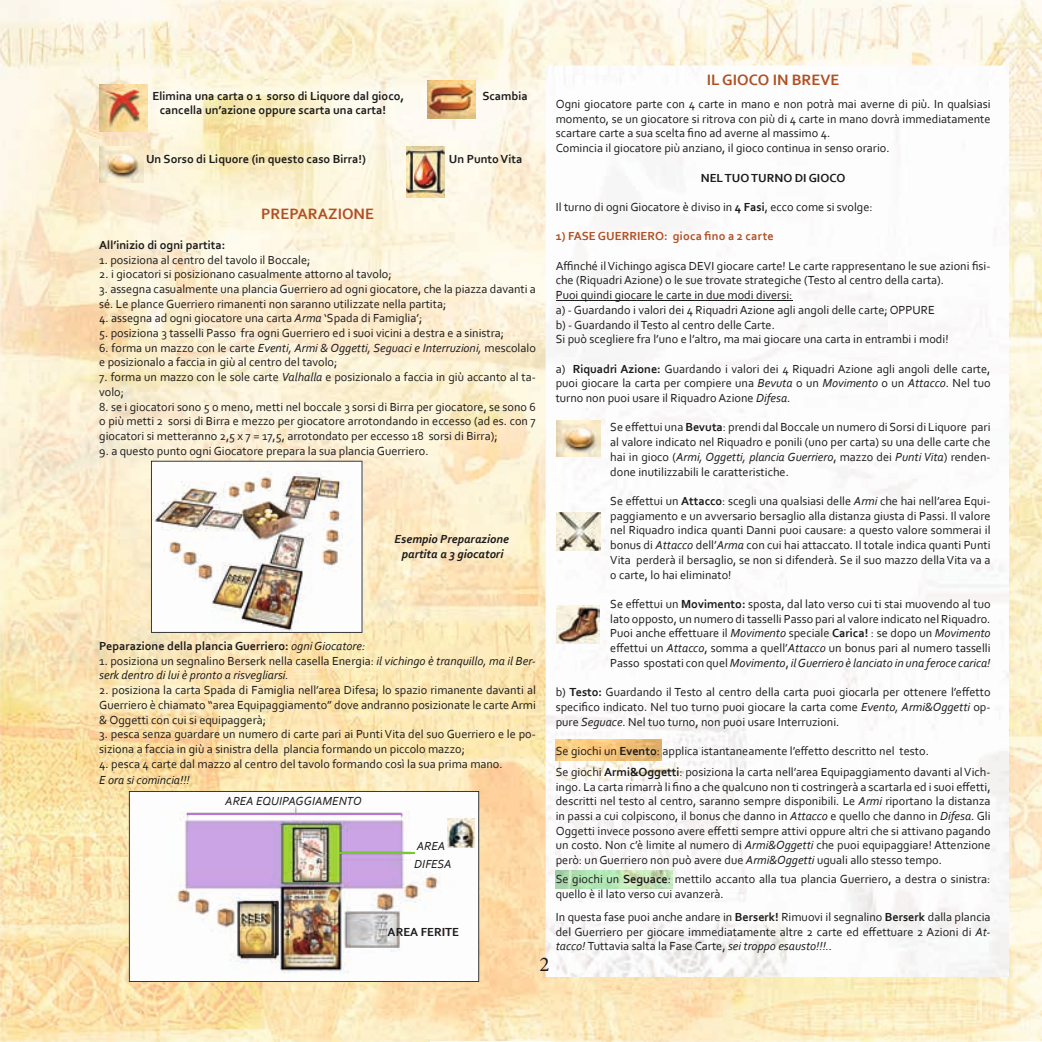
<style>
.page{position:relative;width:1042px;height:1042px;background:#fff}
.page>*{position:absolute;margin:0;border:0;box-sizing:border-box;transform-origin:0 0}
.t1{font:21px "Minion Pro";color:#1c1b1c}
.t2{font:700 15.75px "Corbel";color:#b05024}
.t3{font:12.25px/14.7px "Corbel";color:#1c1b1c;text-align:justify}
.t4{font:700 12.25px "Corbel";color:#1c1b1c}
.t5{font:italic 12.25px/14.7px "Corbel";color:#1c1b1c}
.t6{font:italic 700 12.25px/14.7px "Corbel";color:#1c1b1c;text-align:center}
.t7{font:700 12.25px "Corbel";color:#b05024}
.s1{font-style:italic}
.s2{font-weight:400;font-style:italic}
.s3{font-style:normal}
.s4{font-weight:700}
</style>
<div class="page">
<img style="left:0;top:0;width:429px;height:1041px">
<img style="left:429px;top:0;width:613px;height:122px">
<img style="left:429px;top:122px;width:122px;height:919px">
<img style="left:981px;top:122px;width:61px;height:919px">
<img style="left:551px;top:977px;width:430px;height:64px">
<img style="left:129px;top:791px;width:350px;height:191px">
<img style="left:151px;top:461px;width:211px;height:172px">
<img style="left:99px;top:85px;width:48px;height:47px">
<img style="left:99px;top:146px;width:45px;height:37px">
<img style="left:406px;top:147px;width:38px;height:50px">
<svg style="left:388px;top:927px;width:71px;height:8px"></svg>
<img style="left:546px;top:66px;width:463px;height:911px">
<img style="left:556px;top:740px;width:105px;height:20px">
<img style="left:556px;top:762px;width:128px;height:18px">
<img style="left:556px;top:870px;width:116px;height:19px">
<hr style="left:556px;top:300px;width:236px;height:1px;background:#1c1b1c">
<img style="left:428px;top:81px;width:48px;height:38px">
<hr style="left:340px;top:852px;width:75px;height:1px;background:#72c932">
<hr style="left:188px;top:813px;width:213px;height:2px;background:#b875d2">
<img style="left:447px;top:819px;width:28px;height:28px">
<img style="left:556px;top:420px;width:45px;height:37px">
<img style="left:556px;top:605px;width:44px;height:38px">
<img style="left:556px;top:512px;width:45px;height:39px">
<p class="t4" style="left:152px;top:88px;width:253px">Elimina una carta o 1 sorso di Liquore dal gioco,</p>
<p class="t4" style="left:482px;top:88px;width:47px">Scambia</p>
<p class="t4" style="left:160px;top:103px;width:228px">cancella un’azione oppure scarta una carta!</p>
<p class="t4" style="left:146px;top:151px;width:221px">Un Sorso di Liquore (in questo caso Birra!)</p>
<p class="t4" style="left:449px;top:151px;width:75px">Un Punto Vita</p>
<p class="t2" style="left:261px;top:204px;width:114px">PREPARAZIONE</p>
<p class="t4" style="left:99px;top:237px;width:128px">All’inizio di ogni partita:</p>
<p class="t3" style="left:99px;top:252px;width:213px">1. posiziona al centro del tavolo il Boccale;</p>
<p class="t3" style="left:99px;top:266px;width:294px">2. i giocatori si posizionano casualmente attorno al tavolo;</p>
<p class="t3" style="left:99px;top:281px;width:438px">3. assegna casualmente una plancia Guerriero ad ogni giocatore, che la piazza davanti a sé. Le plance Guerriero rimanenti non saranno utilizzate nella partita;</p>
<p class="t3" style="left:99px;top:311px;width:325px">4. assegna ad ogni giocatore una carta <span class="s1">Arma</span> ‘Spada di Famiglia’;</p>
<p class="t3" style="left:99px;top:325px;width:406px">5. posiziona 3 tasselli Passo fra ogni Guerriero ed i suoi vicini a destra e a sinistra;</p>
<p class="t3" style="left:99px;top:340px;width:438px">6. forma un mazzo con le carte <span class="s1">Eventi, Armi &amp; Oggetti, Seguaci e Interruzioni,</span> mescolalo e posizionalo a faccia in giù al centro del tavolo;</p>
<p class="t3" style="left:99px;top:369px;width:438px">7. forma un mazzo con le sole carte <span class="s1">Valhalla</span> e posizionalo a faccia in giù accanto al ta&shy;volo;</p>
<p class="t3" style="left:99px;top:399px;width:438px">8. se i giocatori sono 5 o meno, metti nel boccale 3 sorsi di Birra per giocatore, se sono 6 o più metti 2 sorsi di Birra e mezzo per giocatore arrotondando in eccesso (ad es. con 7 giocatori si metteranno 2,5 x 7 = 17,5, arrotondato per eccesso 18 sorsi di Birra);</p>
<p class="t3" style="left:99px;top:443px;width:331px">9. a questo punto ogni Giocatore prepara la sua plancia Guerriero.</p>
<p class="t6" style="left:395px;top:531px;width:116px">Esempio Preparazione partita a 3 giocatori</p>
<p class="t4" style="left:99px;top:638px;width:268px">Peparazione della plancia Guerriero: <span class="s2">ogni Giocatore:</span></p>
<p class="t5" style="left:99px;top:653px;width:438px"><span class="s3">1. posiziona un segnalino Berserk nella casella Energia:</span> il vichingo è tranquillo, ma il Ber&shy;serk dentro di lui è pronto a risvegliarsi.</p>
<p class="t3" style="left:99px;top:682px;width:438px">2. posiziona la carta Spada di Famiglia nell’area Difesa; lo spazio rimanente davanti al Guerriero è chiamato “area Equipaggiamento” dove andranno posizionate le carte Armi &amp; Oggetti con cui si equipaggerà;</p>
<p class="t3" style="left:99px;top:726px;width:438px">3. pesca senza guardare un numero di carte pari ai Punti Vita del suo Guerriero e le po&shy;siziona a faccia in giù a sinistra della plancia formando un piccolo mazzo;</p>
<p class="t3" style="left:99px;top:756px;width:405px">4. pesca 4 carte dal mazzo al centro del tavolo formando così la sua prima mano.</p>
<p class="t5" style="left:99px;top:773px;width:92px">E ora si comincia!!!</p>
<p class="t5" style="left:225px;top:794px;width:138px">AREA EQUIPAGGIAMENTO</p>
<p class="t5" style="left:414px;top:836px;width:39px;line-height:18.9px">AREA<br>DIFESA</p>
<p class="t4" style="left:388px;top:924px;width:73px">AREA FERITE</p>
<p class="t2" style="left:707px;top:70px;width:134px">IL GIOCO IN BREVE</p>
<p class="t3" style="left:556px;top:96px;width:436px;text-align:left">Ogni giocatore parte con 4 carte in mano e non potrà mai averne di più. In qualsiasi momento, se un giocatore si ritrova con più di 4 carte in mano dovrà immediatamente scartare carte a sua scelta fino ad averne al massimo 4.<br>Comincia il giocatore più anziano, il gioco continua in senso orario.</p>
<p class="t4" style="left:701px;top:170px;width:146px">NEL TUO TURNO DI GIOCO</p>
<p class="t3" style="left:556px;top:199px;width:318px">Il turno di ogni Giocatore è diviso in <span class="s4">4 Fasi</span>, ecco come si svolge:</p>
<p class="t7" style="left:556px;top:229px;width:220px">1) FASE GUERRIERO: gioca fino a 2 carte</p>
<p class="t3" style="left:556px;top:258px;width:436px;text-align:left">Affinché il Vichingo agisca DEVI giocare carte! Le carte rappresentano le sue azioni fisi&shy;che (Riquadri Azione) o le sue trovate strategiche (Testo al centro della carta).<br>Puoi quindi giocare le carte in due modi diversi:<br>a) - Guardando i valori dei 4 Riquadri Azione agli angoli delle carte; OPPURE<br>b) - Guardando il Testo al centro delle Carte.<br>Si può scegliere fra l’uno e l’altro, ma mai giocare una carta in entrambi i modi!</p>
<p class="t3" style="left:556px;top:361px;width:436px">a) <span class="s4">Riquadri Azione:</span> Guardando i valori dei 4 Riquadri Azione agli angoli delle carte, puoi giocare la carta per compiere una <span class="s1">Bevuta</span> o un <span class="s1">Movimento</span> o un <span class="s1">Attacco</span>. Nel tuo turno non puoi usare il Riquadro Azione <span class="s1">Difesa</span>.</p>
<p class="t3" style="left:610px;top:420px;width:382px">Se effettui una <span class="s4">Bevuta</span>: prendi dal Boccale un numero di Sorsi di Liquore pari al valore indicato nel Riquadro e ponili (uno per carta) su una delle carte che hai in gioco (<span class="s1">Armi, Oggetti, plancia Guerriero</span>, mazzo dei <span class="s1">Punti Vita</span>) renden&shy;done inutilizzabili le caratteristiche.</p>
<p class="t3" style="left:610px;top:493px;width:382px">Se effettui un <span class="s4">Attacco</span>: scegli una qualsiasi delle <span class="s1">Armi</span> che hai nell’area Equi&shy;paggiamento e un avversario bersaglio alla distanza giusta di Passi. Il valore nel Riquadro indica quanti Danni puoi causare: a questo valore sommerai il bonus di <span class="s1">Attacco</span> dell’<span class="s1">Arma</span> con cui hai attaccato. Il totale indica quanti Punti Vita perderà il bersaglio, se non si difenderà. Se il suo mazzo della Vita va a 0 carte, lo hai eliminato!</p>
<p class="t3" style="left:610px;top:596px;width:382px">Se effettui un <span class="s4">Movimento:</span> sposta, dal lato verso cui ti stai muovendo al tuo lato opposto, un numero di tasselli Passo pari al valore indicato nel Riquadro.<br>Puoi anche effettuare il <span class="s1">Movimento</span> speciale <span class="s4">Carica!</span> : se dopo un <span class="s1">Movimento </span>effettui un <span class="s1">Attacco</span>, somma a quell’<span class="s1">Attacco</span> un bonus pari al numero tasselli Passo spostati con quel <span class="s1">Movimento</span>, <span class="s1">il Guerriero è lanciato in una feroce carica!</span></p>
<p class="t3" style="left:556px;top:684px;width:436px">b) <span class="s4">Testo:</span> Guardando il Testo al centro della carta puoi giocarla per ottenere l’effetto specifico indicato. Nel tuo turno puoi giocare la carta come <span class="s1">Evento, Armi&amp;Oggetti</span> op&shy;pure <span class="s1">Seguace</span>. Nel tuo turno, non puoi usare Interruzioni.</p>
<p class="t3" style="left:556px;top:740px;width:436px;line-height:21px">Se giochi un <span class="s4">Evento</span>: applica istantaneamente l’effetto descritto nel testo.<br>Se giochi <span class="s4">Armi&amp;Oggetti</span>: posiziona la carta nell’area Equipaggiamento davanti al Vich-</p>
<p class="t3" style="left:556px;top:779px;width:436px">ingo. La carta rimarrà li fino a che qualcuno non ti costringerà a scartarla ed i suoi effetti, descritti nel testo al centro, saranno sempre disponibili. Le <span class="s1">Armi</span> riportano la distanza in passi a cui colpiscono, il bonus che danno in <span class="s1">Attacco</span> e quello che danno in <span class="s1">Difesa</span>. Gli Oggetti invece possono avere effetti sempre attivi oppure altri che si attivano pagando un costo. Non c’è limite al numero di <span class="s1">Armi&amp;Oggetti</span> che puoi equipaggiare! Attenzione però: un Guerriero non può avere due <span class="s1">Armi&amp;Oggetti</span> uguali allo stesso tempo.</p>
<p class="t3" style="left:556px;top:871px;width:436px">Se giochi un <span class="s4">Seguace</span>: mettilo accanto alla tua plancia Guerriero, a destra o sinistra: quello è il lato verso cui avanzerà.</p>
<p class="t3" style="left:556px;top:909px;width:436px">In questa fase puoi anche andare in <span class="s4">Berserk!</span> Rimuovi il segnalino <span class="s4">Berserk</span> dalla plancia del Guerriero per giocare immediatamente altre 2 carte ed effettuare 2 Azioni di <span class="s1">At&shy;tacco!</span> Tuttavia salta la Fase Carte, <span class="s1">sei troppo esausto!!!..</span></p>
<h1 class="t1" style="left:539px;top:950px;width:12px">2</h1>
</div>
